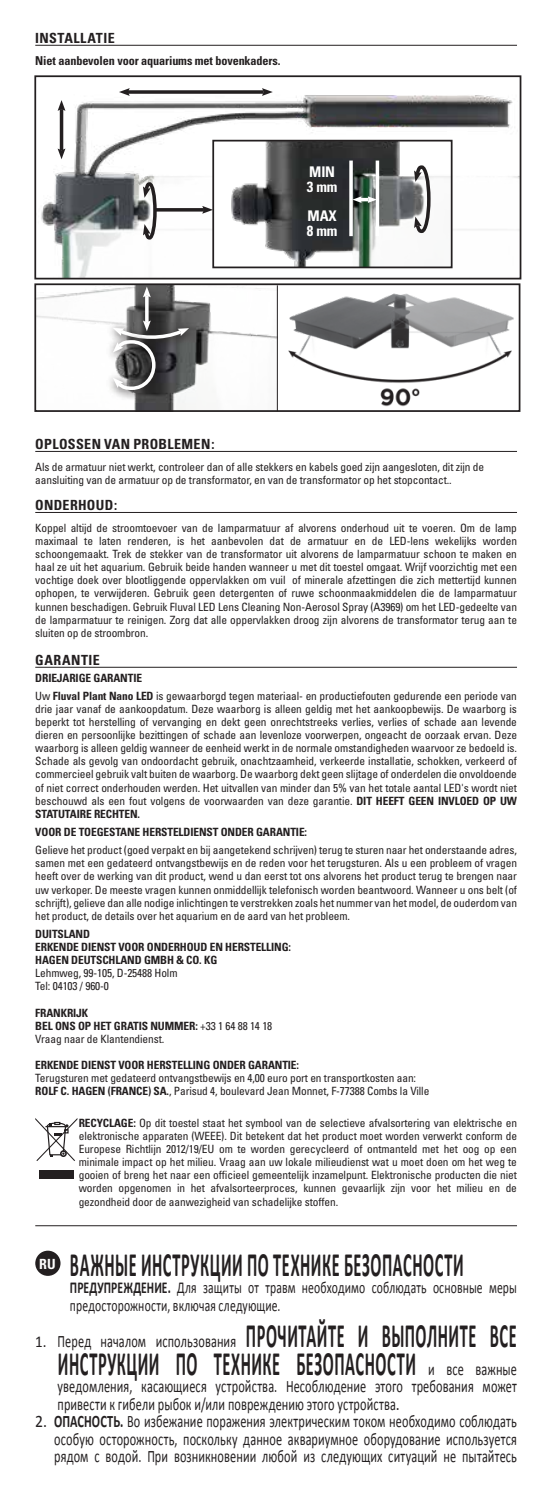
<style>
.page{position:relative;width:548px;height:1512px;background:#fff}
.page>*{position:absolute;margin:0;border:0;box-sizing:border-box;transform-origin:0 0}
.t1{font:700 34.3px "Calibri";letter-spacing:.03em;color:#231f20;scale:.47 1}
.t2{font:17.5px/17.5px "Calibri";letter-spacing:.01em;color:#231f20;text-align:justify;scale:.9 1}
.t3{font:17.5px/17.5px "Calibri";letter-spacing:.01em;color:#231f20;scale:.7 1}
.t4{font:16.62px/17.5px "Calibri";letter-spacing:.01em;color:#231f20;scale:.7 1}
.t5{font:700 condensed 14.7px/14.7px "Univers";letter-spacing:-.01em;color:#fff}
.t6{font:700 condensed 14px "Univers";letter-spacing:.025em;color:#231f20}
.t7{font:700 condensed 14px "Univers";color:#fff}
.t8{font:700 condensed 12.25px "Univers";letter-spacing:-.01em;color:#231f20}
.t9{font:condensed 11.38px/13.1px "Univers";letter-spacing:-.01em;color:#231f20}
.t10{font:700 condensed 11.38px/13.1px "Univers";letter-spacing:-.01em;color:#231f20}
.s1{font-weight:700}
.s2{font-size:16.62px}
.s3{font-weight:700;font-size:34.3px}
.s4{font-weight:400;font-size:17.5px}
</style>
<div class="page">
<hr style="left:35px;top:45px;width:481px;height:1px;background:#231f20">
<hr style="left:35px;top:451px;width:481px;height:1px;background:#231f20">
<hr style="left:35px;top:512px;width:481px;height:1px;background:#231f20">
<hr style="left:35px;top:667px;width:481px;height:1px;background:#231f20">
<hr style="left:35px;top:1225px;width:481px;height:1px;background:#231f20">
<img style="left:37px;top:286px;width:239px;height:123px">
<img style="left:288px;top:293px;width:226px;height:114px">
<img style="left:41px;top:91px;width:477px;height:185px">
<div style="left:34px;top:75px;width:487px;height:204px;border:2px solid #231f20"></div>
<hr style="left:60px;top:109px;width:3px;height:41px;background:#231f20">
<svg style="left:58px;top:100px;width:7px;height:11px"></svg>
<svg style="left:58px;top:149px;width:7px;height:10px"></svg>
<div style="left:137px;top:281px;width:24px;height:61px;background:#231f20;opacity:.75"></div>
<hr style="left:145px;top:296px;width:3px;height:26px;background:#fff">
<svg style="left:143px;top:287px;width:8px;height:10px"></svg>
<svg style="left:130px;top:90px;width:132px;height:4px"></svg>
<svg style="left:119px;top:88px;width:11px;height:8px"></svg>
<svg style="left:262px;top:88px;width:10px;height:8px"></svg>
<svg style="left:107px;top:321px;width:91px;height:29px"></svg>
<svg style="left:106px;top:333px;width:61px;height:68px"></svg>
<svg style="left:113px;top:321px;width:76px;height:71px;background:#6c6c6d"></svg>
<img style="left:215px;top:143px;width:234px;height:122px">
<div style="left:212px;top:140px;width:240px;height:128px;border:2px solid #231f20"></div>
<svg style="left:413px;top:164px;width:19px;height:71px"></svg>
<svg style="left:142px;top:180px;width:16px;height:61px"></svg>
<div style="left:347px;top:190px;width:39px;height:24px;background:#231f20;opacity:.75"></div>
<svg style="left:352px;top:196px;width:23px;height:7px"></svg>
<hr style="left:349px;top:161px;width:3px;height:75px;background:#fff">
<svg style="left:375px;top:161px;width:4px;height:75px"></svg>
<svg style="left:155px;top:208px;width:47px;height:4px"></svg>
<svg style="left:202px;top:206px;width:11px;height:8px"></svg>
<div style="left:34px;top:283px;width:486px;height:129px;border:2px solid #231f20"></div>
<hr style="left:276px;top:285px;width:1px;height:126px;background:#231f20">
<div style="left:39px;top:1170px;width:34px;height:8px;background:#231f20"></div>
<svg style="left:35px;top:1118px;width:42px;height:43px"></svg>
<div style="left:35px;top:1251px;width:25px;height:25px;background:#231f20;border-radius:50%"></div>
<p class="t6" style="left:35px;top:30px;width:81px">INSTALLATIE</p>
<p class="t8" style="left:35px;top:53px;width:246px">Niet aanbevolen voor aquariums met bovenkaders.</p>
<p class="t5" style="left:306px;top:164px;width:32px">MIN<br>3 mm</p>
<p class="t5" style="left:306px;top:208px;width:32px">MAX<br>8 mm</p>
<p class="t6" style="left:35px;top:436px;width:180px">OPLOSSEN VAN PROBLEMEN:</p>
<p class="t9" style="left:35px;top:460px;width:450px">Als de armatuur niet werkt, controleer dan of alle stekkers en kabels goed zijn aangesloten, dit zijn de aansluiting van de armatuur op de transformator, en van de transformator op het stopcontact..</p>
<p class="t6" style="left:35px;top:497px;width:83px">ONDERHOUD:</p>
<p class="t9" style="left:35px;top:521px;width:483px;text-align:justify">Koppel altijd de stroomtoevoer van de lamparmatuur af alvorens onderhoud uit te voeren. Om de lamp maximaal te laten renderen, is het aanbevolen dat de armatuur en de LED-lens wekelijks worden schoongemaakt. Trek de stekker van de transformator uit alvorens de lamparmatuur schoon te maken en haal ze uit het aquarium. Gebruik beide handen wanneer u met dit toestel omgaat. Wrijf voorzichtig met een vochtige doek over blootliggende oppervlakken om vuil of minerale afzettingen die zich mettertijd kunnen ophopen, te verwijderen. Gebruik geen detergenten of ruwe schoonmaakmiddelen die de lamparmatuur kunnen beschadigen. Gebruik Fluval LED Lens Cleaning Non-Aerosol Spray (A3969) om het LED-gedeelte van de lamparmatuur te reinigen. Zorg dat alle oppervlakken droog zijn alvorens de transformator terug aan te sluiten op de stroombron.</p>
<p class="t6" style="left:35px;top:652px;width:66px">GARANTIE</p>
<p class="t9" style="left:35px;top:668px;width:482px;line-height:18.2px"><span class="s1">DRIEJARIGE GARANTIE<br></span>Uw <span class="s1">Fluval Plant Nano LED</span> is gewaarborgd tegen materiaal- en productiefouten gedurende een periode van</p>
<p class="t9" style="left:35px;top:702px;width:483px;text-align:justify">drie jaar vanaf de aankoopdatum. Deze waarborg is alleen geldig met het aankoopbewijs. De waarborg is beperkt tot herstelling of vervanging en dekt geen onrechtstreeks verlies, verlies of schade aan levende dieren en persoonlijke bezittingen of schade aan levenloze voorwerpen, ongeacht de oorzaak ervan. Deze waarborg is alleen geldig wanneer de eenheid werkt in de normale omstandigheden waarvoor ze bedoeld is.<br>Schade als gevolg van ondoordacht gebruik, onachtzaamheid, verkeerde installatie, schokken, verkeerd of commercieel gebruik valt buiten de waarborg. De waarborg dekt geen slijtage of onderdelen die onvoldoende of niet correct onderhouden werden. Het uitvallen van minder dan 5% van het totale aantal LED's wordt niet beschouwd als een fout volgens de voorwaarden van deze garantie. <span class="s1">DIT HEEFT GEEN INVLOED OP UW STATUTAIRE RECHTEN.</span></p>
<p class="t10" style="left:35px;top:825px;width:273px">VOOR DE TOEGESTANE HERSTELDIENST ONDER GARANTIE:</p>
<p class="t9" style="left:35px;top:843px;width:483px;text-align:justify">Gelieve het product (goed verpakt en bij aangetekend schrijven) terug te sturen naar het onderstaande adres, samen met een gedateerd ontvangstbewijs en de reden voor het terugsturen. Als u een probleem of vragen heeft over de werking van dit product, wend u dan eerst tot ons alvorens het product terug te brengen naar uw verkoper. De meeste vragen kunnen onmiddellijk telefonisch worden beantwoord. Wanneer u ons belt (of schrijft), gelieve dan alle nodige inlichtingen te verstrekken zoals het nummer van het model, de ouderdom van het product, de details over het aquarium en de aard van het probleem.</p>
<p class="t10" style="left:35px;top:927px;width:257px">DUITSLAND<br>ERKENDE DIENST VOOR ONDERHOUD EN HERSTELLING:<br>HAGEN DEUTSCHLAND GMBH &amp; CO. KG</p>
<p class="t9" style="left:35px;top:967px;width:144px">Lehmweg, 99-105, D-25488 Holm<br>Tel: 04103 / 960-0</p>
<p class="t9" style="left:35px;top:1006px;width:238px"><span class="s1">FRANKRIJK<br>BEL ONS OP HET GRATIS NUMMER:</span> +33 1 64 88 14 18<br>Vraag naar de Klantendienst.</p>
<p class="t10" style="left:35px;top:1059px;width:265px">ERKENDE DIENST VOOR HERSTELLING ONDER GARANTIE:</p>
<p class="t9" style="left:35px;top:1072px;width:395px">Terugsturen met gedateerd ontvangstbewijs en 4,00 euro port en transportkosten aan:<br><span class="s1">ROLF C. HAGEN (FRANCE) SA.</span>, Parisud 4, boulevard Jean Monnet, F-77388 Combs la Ville</p>
<p class="t9" style="left:79px;top:1116px;width:439px;text-align:justify"><span class="s1">RECYCLAGE:</span> Op dit toestel staat het symbool van de selectieve afvalsortering van elektrische en elektronische apparaten (WEEE). Dit betekent dat het product moet worden verwerkt conform de Europese Richtlijn 2012/19/EU om te worden gerecycleerd of ontmanteld met het oog op een minimale impact op het milieu. Vraag aan uw lokale milieudienst wat u moet doen om het weg te gooien of breng het naar een officieel gemeentelijk inzamelpunt. Elektronische producten die niet worden opgenomen in het afvalsorteerproces, kunnen gevaarlijk zijn voor het milieu en de gezondheid door de aanwezigheid van schadelijke stoffen.</p>
<p class="t7" style="left:39px;top:1255px;width:18px">RU</p>
<h1 class="t1" style="left:70px;top:1243px;width:838px">ВАЖНЫЕ ИНСТРУКЦИИ ПО ТЕХНИКЕ БЕЗОПАСНОСТИ</h1>
<h3 class="t4" style="left:70px;top:1279px;width:639px"><span class="s1">ПРЕДУПРЕЖДЕНИЕ.</span> Для защиты от травм необходимо соблюдать основные меры предосторожности, включая следующие.</h3>
<h2 class="t3" style="left:35px;top:1332px;width:688px"><span class="s2">1.</span> Перед началом использования <span class="s3">ПРОЧИТАЙТЕ И ВЫПОЛНИТЕ ВСЕ</span></h2>
<h1 class="t1" style="left:58px;top:1341px;width:977px">ИНСТРУКЦИИ ПО ТЕХНИКЕ БЕЗОПАСНОСТИ <span class="s4">и все важные</span></h1>
<h2 class="t3" style="left:57px;top:1378px;width:657px">уведомления, касающиеся устройства. Несоблюдение этого требования может привести к гибели рыбок и/или повреждению этого устройства.</h2>
<p class="t2" style="left:54px;top:1413px;width:515px;text-indent:-19px">2. <span class="s1">ОПАСНОСТЬ.</span> Во избежание поражения электрическим током необходимо соблюдать особую осторожность, поскольку данное аквариумное оборудование используется рядом с водой. При возникновении любой из следующих ситуаций не пытайтесь</p>
</div>
